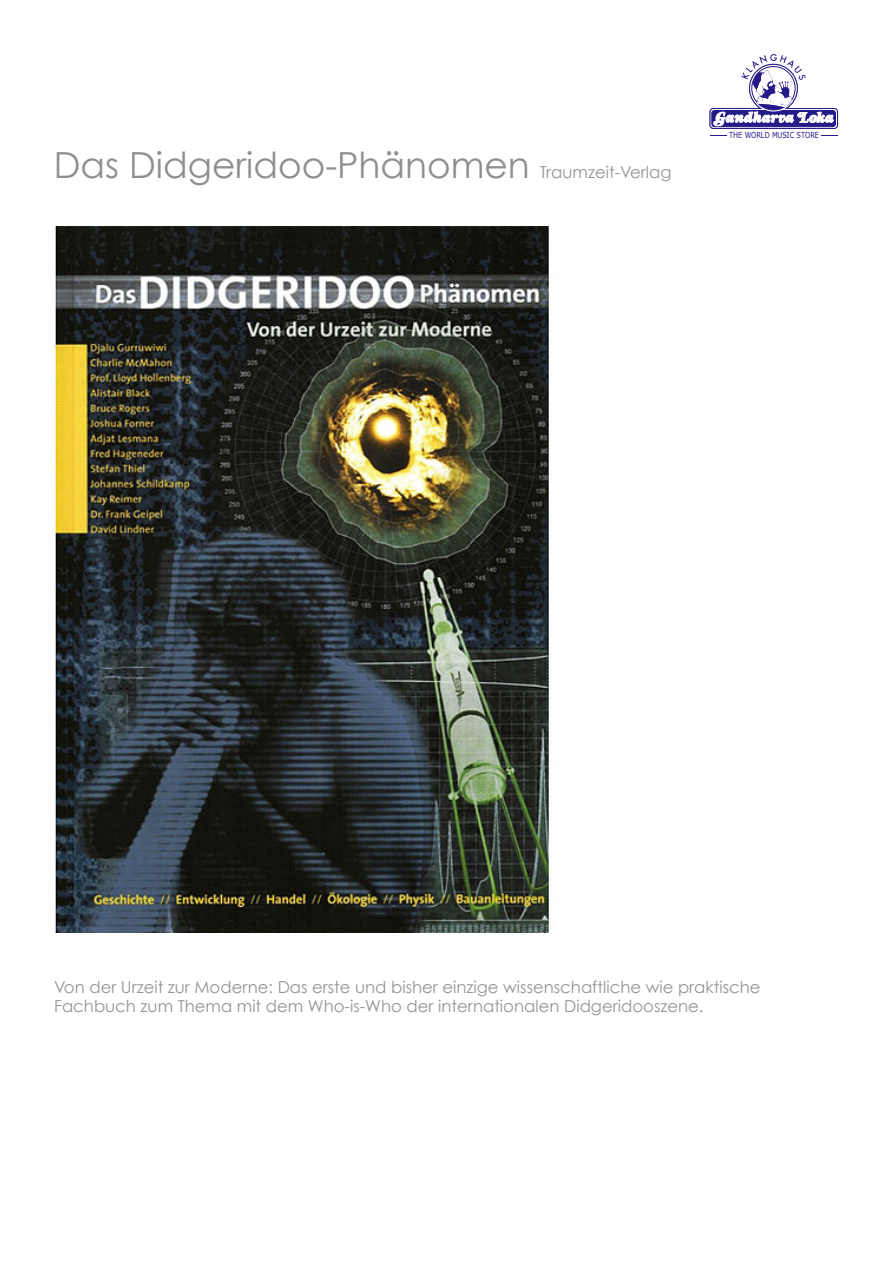
<style>
.page{position:relative;width:893px;height:1263px;background:#fff}
.page>*{position:absolute;margin:0;border:0;box-sizing:border-box;transform-origin:0 0}
.t1{font:36px "Century Gothic";color:#8d8f92}
.t2{font:16.5px/19.8px "Century Gothic";color:#939598}
.t3{font:8.25px "Verdana";color:#251b88;scale:.8 1}
.s1{font-size:16.5px;color:#939598}
</style>
<div class="page">
<img style="left:53px;top:227px;width:498px;height:706px">
<svg style="left:709px;top:54px;width:129px;height:75px"></svg>
<p class="t1" style="left:54px;top:143px;width:619px">Das Didgeridoo-Phänomen <span class="s1">Traumzeit-Verlag</span></p>
<p class="t3" style="left:729px;top:130px;width:114px">THE WORLD MUSIC STORE</p>
<p class="t2" style="left:54px;top:976px;width:708px">Von der Urzeit zur Moderne: Das erste und bisher einzige wissenschaftliche wie praktische<br>Fachbuch zum Thema mit dem Who-is-Who der internationalen Didgeridooszene.</p>
</div>
